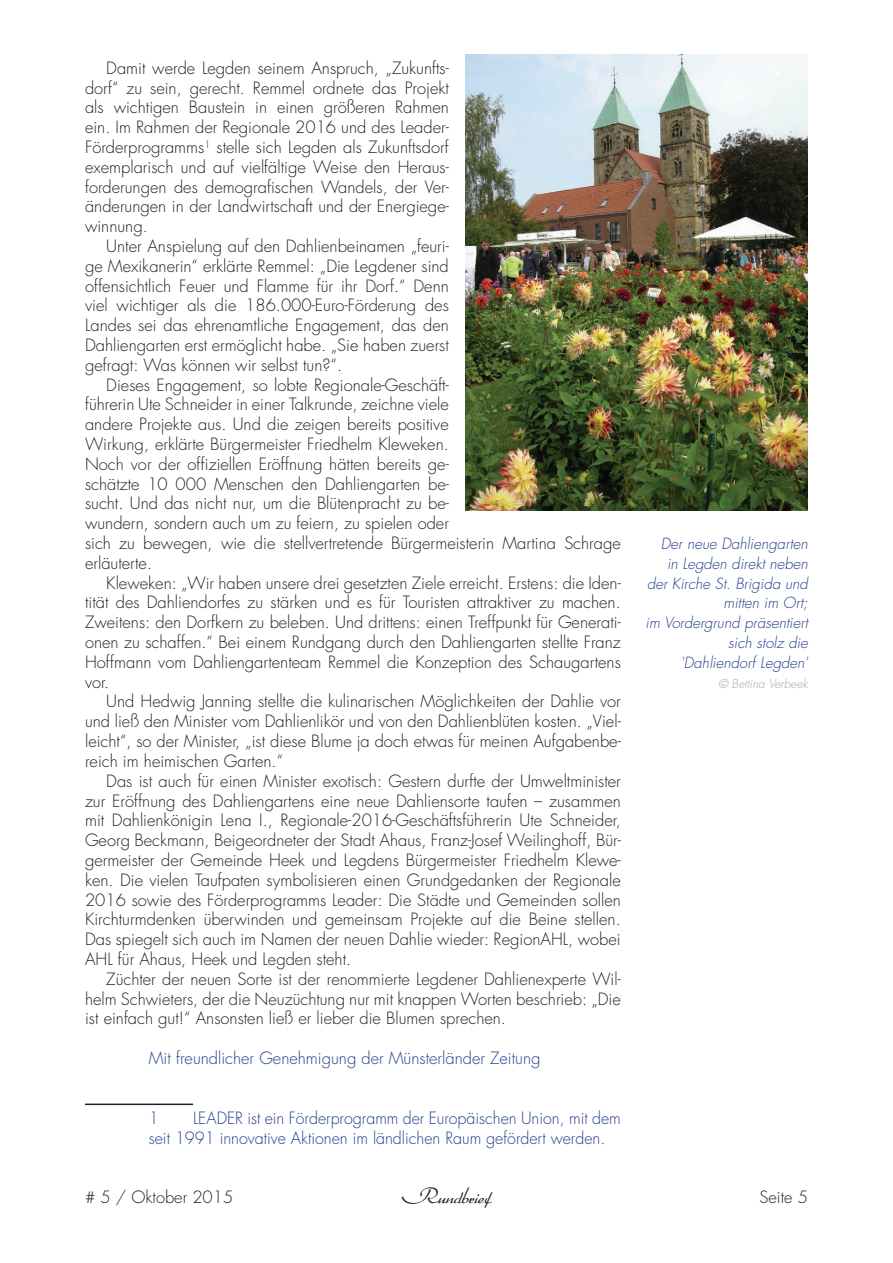
<style>
.page{position:relative;width:893px;height:1263px;background:#fff}
.page>*{position:absolute;margin:0;border:0;box-sizing:border-box;transform-origin:0 0}
.t1{font:300 21px "Arabella Pro";color:#231f20}
.t2{font:300 16.5px/19.8px "Futura Std";color:#231f20;text-align:justify}
.t3{font:300 16.5px/19.8px "Futura Std";color:#253f8e}
.t4{font:italic 300 15px/19.8px "Futura Std";color:#253f8e;text-align:right}
.t5{font:italic 300 12px "Futura Std";color:#a8a9ad}
</style>
<div class="page">
<img style="left:466px;top:54px;width:342px;height:456px">
<hr style="left:85px;top:1103px;width:108px;height:2px;background:#231f20">
<p class="t2" style="left:85px;top:58px;width:365px;text-indent:21px">Damit werde Legden seinem Anspruch, „Zukunfts&shy;dorf“ zu sein, gerecht. Remmel ordnete das Projekt als wichtigen Baustein in einen größeren Rahmen ein. Im Rahmen der Regionale 2016 und des Leader-Förderprogramms<sup>1</sup> stelle sich Legden als Zukunftsdorf exemplarisch und auf vielfältige Weise den Heraus&shy;forderungen des demografischen Wandels, der Ver&shy;änderungen in der Landwirtschaft und der Energiege&shy;winnung.</p>
<p class="t2" style="left:85px;top:237px;width:365px;text-indent:21px">Unter Anspielung auf den Dahlienbeinamen „feuri&shy;ge Mexikanerin“ erklärte Remmel: „Die Legdener sind offensichtlich Feuer und Flamme für ihr Dorf.“ Denn viel wichtiger als die 186.000-Euro-Förderung des Landes sei das ehrenamtliche Engagement, das den Dahliengarten erst ermöglicht habe. „Sie haben zuerst gefragt: Was können wir selbst tun?“.</p>
<p class="t2" style="left:85px;top:375px;width:537px;text-align:left;text-indent:21px">Dieses Engagement, so lobte Regionale-Geschäft-<br>führerin Ute Schneider in einer Talkrunde, zeichne viele<br>andere Projekte aus. Und die zeigen bereits positive<br>Wirkung, erklärte Bürgermeister Friedhelm Kleweken.<br>Noch vor der offiziellen Eröffnung hätten bereits ge-<br>schätzte 10 000 Menschen den Dahliengarten be-<br>sucht. Und das nicht nur, um die Blütenpracht zu be-<br>wundern, sondern auch um zu feiern, zu spielen oder<br>sich zu bewegen, wie die stellvertretende Bürgermeisterin Martina Schrage erläuterte.</p>
<p class="t2" style="left:85px;top:573px;width:537px;text-indent:21px">Kleweken: „Wir haben unsere drei gesetzten Ziele erreicht. Erstens: die Iden&shy;tität des Dahliendorfes zu stärken und es für Touristen attraktiver zu machen.<br>Zweitens: den Dorfkern zu beleben. Und drittens: einen Treffpunkt für Generati&shy;onen zu schaffen.“ Bei einem Rundgang durch den Dahliengarten stellte Franz Hoffmann vom Dahliengartenteam Remmel die Konzeption des Schaugartens vor.</p>
<p class="t2" style="left:85px;top:692px;width:537px;text-indent:21px">Und Hedwig Janning stellte die kulinarischen Möglichkeiten der Dahlie vor und ließ den Minister vom Dahlienlikör und von den Dahlienblüten kosten. „Viel&shy;leicht“, so der Minister, „ist diese Blume ja doch etwas für meinen Aufgabenbe&shy;reich im heimischen Garten.“</p>
<p class="t2" style="left:85px;top:771px;width:537px;text-indent:21px">Das ist auch für einen Minister exotisch: Gestern durfte der Umweltminister zur Eröffnung des Dahliengartens eine neue Dahliensorte taufen – zusammen mit Dahlienkönigin Lena I., Regionale-2016-Geschäftsführerin Ute Schneider, Georg Beckmann, Beigeordneter der Stadt Ahaus, Franz-Josef Weilinghoff, Bür&shy;germeister der Gemeinde Heek und Legdens Bürgermeister Friedhelm Klewe&shy;ken. Die vielen Taufpaten symbolisieren einen Grundgedanken der Regionale 2016 sowie des Förderprogramms Leader: Die Städte und Gemeinden sollen Kirchturmdenken überwinden und gemeinsam Projekte auf die Beine stellen.<br>Das spiegelt sich auch im Namen der neuen Dahlie wieder: RegionAHL, wobei AHL für Ahaus, Heek und Legden steht.</p>
<p class="t2" style="left:85px;top:969px;width:537px;text-indent:21px">Züchter der neuen Sorte ist der renommierte Legdener Dahlienexperte Wil&shy;helm Schwieters, der die Neuzüchtung nur mit knappen Worten beschrieb: „Die ist einfach gut!“ Ansonsten ließ er lieber die Blumen sprechen.</p>
<p class="t3" style="left:149px;top:1048px;width:393px">Mit freundlicher Genehmigung der Münsterländer Zeitung</p>
<p class="t3" style="left:149px;top:1109px;width:473px;text-indent:44px">LEADER ist ein Förderprogramm der Europäischen Union, mit dem seit 1991 innovative Aktionen im ländlichen Raum gefördert werden.</p>
<p class="t3" style="left:149px;top:1109px;width:11px">1</p>
<p class="t4" style="left:645px;top:534px;width:164px">Der neue Dahliengarten<br>in Legden direkt neben der Kirche St. Brigida und mitten im Ort;<br>im Vordergrund präsentiert sich stolz die<br>'Dahliendorf Legden'</p>
<p class="t5" style="left:718px;top:676px;width:91px">© Bettina Verbeek</p>
<p class="t2" style="left:85px;top:1187px;width:150px"># 5 / Oktober 2015</p>
<p class="t1" style="left:402px;top:1184px;width:91px">Rundbrief</p>
<p class="t2" style="left:759px;top:1187px;width:50px">Seite 5</p>
</div>
